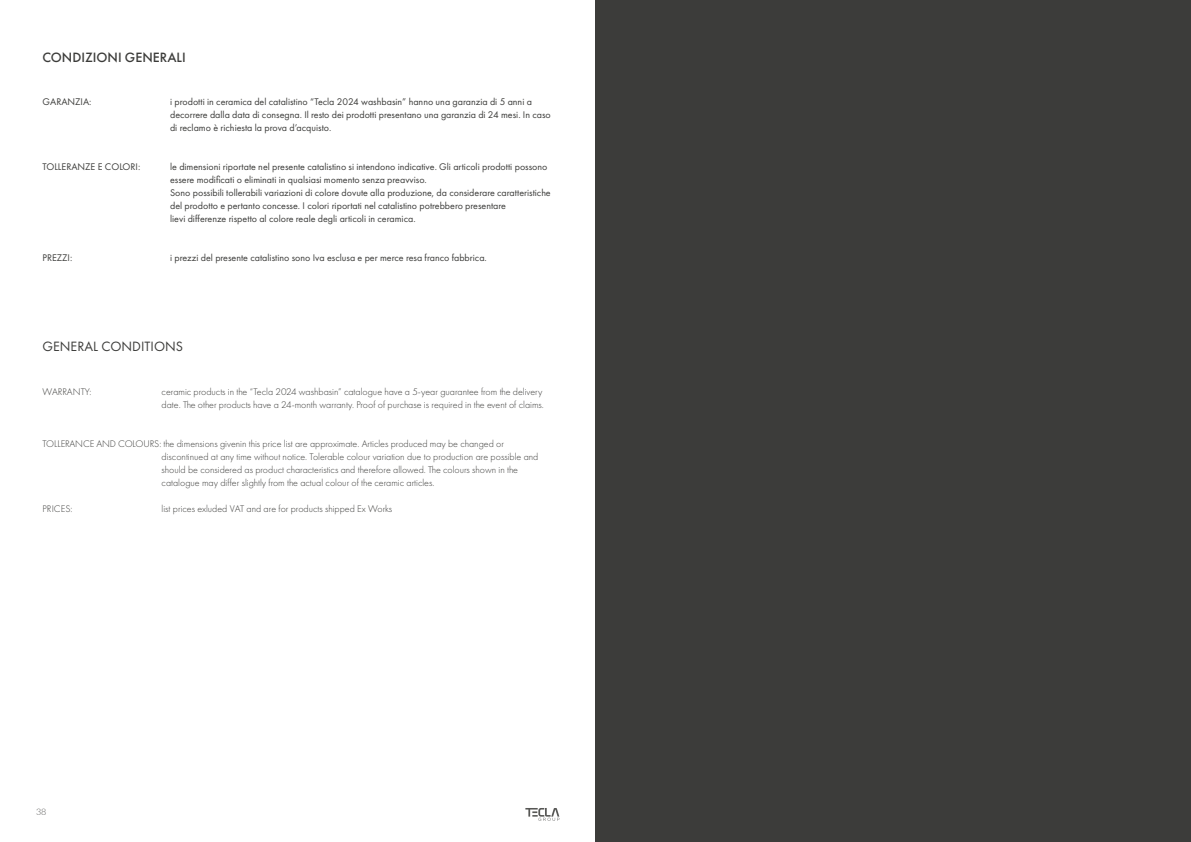
<style>
.page{position:relative;width:1191px;height:842px;background:#fff}
.page>*{position:absolute;margin:0;border:0;box-sizing:border-box;transform-origin:0 0}
.t1{font:500 14px "Futura PT";color:#3c3c3a}
.t2{font:14px "Futura PT";color:#3c3c3a}
.t3{font:10px/13px "Futura PT";color:#3c3c3a}
.t4{font:300 10px/13px "Futura PT";color:#3c3c3a}
.t5{font:300 9px "Lato";color:#575755}
</style>
<div class="page">
<div style="left:595px;top:0;width:596px;height:842px;background:#3c3c3a"></div>
<svg style="left:525px;top:808px;width:34px;height:13px"></svg>
<h1 class="t1" style="left:43px;top:49px;width:145px">CONDIZIONI GENERALI</h1>
<p class="t3" style="left:43px;top:96px;width:51px">GARANZIA:</p>
<p class="t3" style="left:170px;top:96px;width:382px">i prodotti in ceramica del catalistino “Tecla 2024 washbasin” hanno una garanzia di 5 anni a decorrere dalla data di consegna. Il resto dei prodotti presentano una garanzia di 24 mesi. In caso di reclamo è richiesta la prova d’acquisto.</p>
<p class="t3" style="left:43px;top:161px;width:99px">TOLLERANZE E COLORI:</p>
<p class="t3" style="left:170px;top:161px;width:382px">le dimensioni riportate nel presente catalistino si intendono indicative. Gli articoli prodotti possono essere modificati o eliminati in qualsiasi momento senza preavviso.<br>Sono possibili tollerabili variazioni di colore dovute alla produzione, da considerare caratteristiche del prodotto e pertanto concesse. I colori riportati nel catalistino potrebbero presentare<br>lievi differenze rispetto al colore reale degli articoli in ceramica.</p>
<p class="t3" style="left:43px;top:252px;width:31px">PREZZI:</p>
<p class="t3" style="left:170px;top:252px;width:318px">i prezzi del presente catalistino sono Iva esclusa e per merce resa franco fabbrica.</p>
<h1 class="t2" style="left:43px;top:338px;width:142px">GENERAL CONDITIONS</h1>
<p class="t4" style="left:43px;top:385px;width:51px">WARRANTY:</p>
<p class="t4" style="left:162px;top:385px;width:384px">ceramic products in the “Tecla 2024 washbasin” catalogue have a 5-year guarantee from the delivery date. The other products have a 24-month warranty. Proof of purchase is required in the event of claims.</p>
<p class="t4" style="left:162px;top:437px;width:378px;text-indent:-119px">TOLLERANCE AND COLOURS: the dimensions givenin this price list are approximate. Articles produced may be changed or discontinued at any time without notice. Tolerable colour variation due to production are possible and should be considered as product characteristics and therefore allowed. The colours shown in the catalogue may differ slightly from the actual colour of the ceramic articles.</p>
<p class="t4" style="left:43px;top:502px;width:31px">PRICES:</p>
<p class="t4" style="left:162px;top:502px;width:232px">list prices exluded VAT and are for products shipped Ex Works</p>
<p class="t5" style="left:36px;top:806px;width:12px">38</p>
</div>
